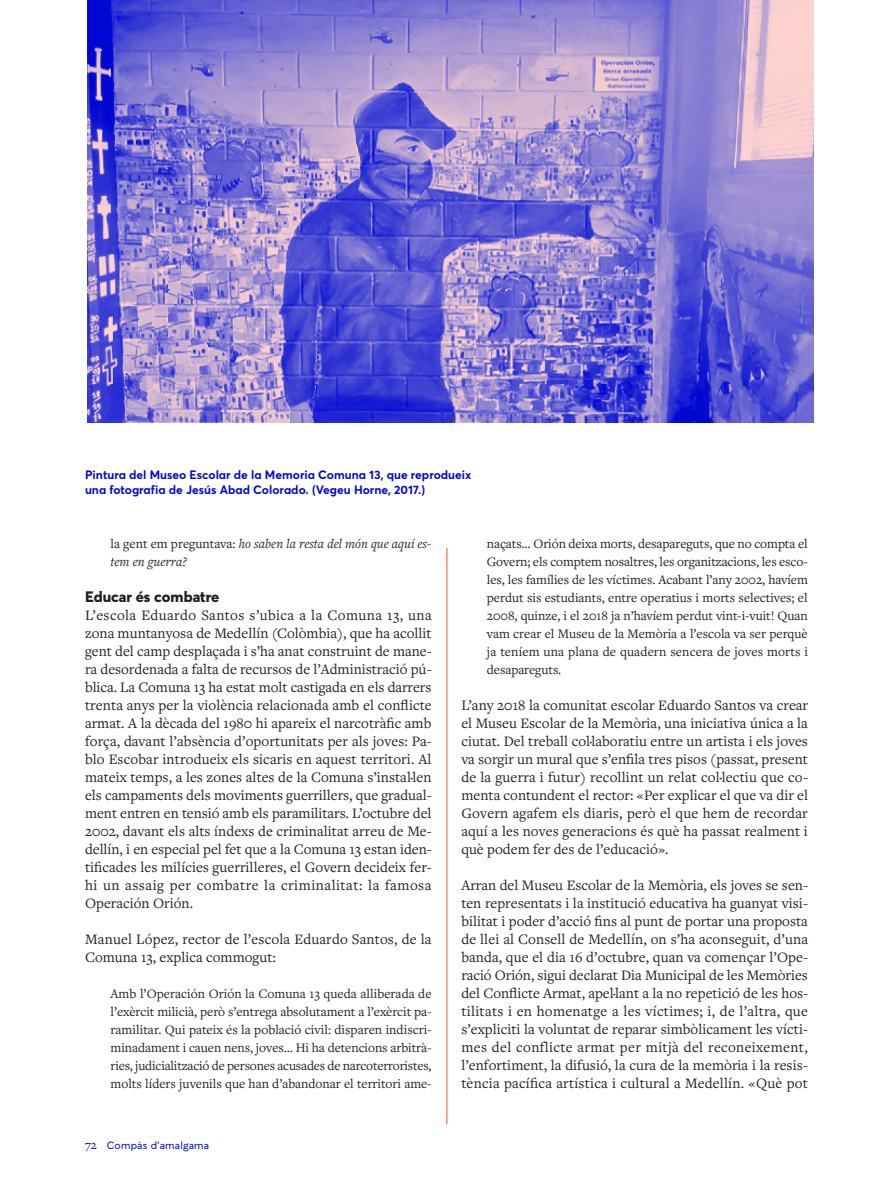
<style>
.page{position:relative;width:893px;height:1191px;background:#fff}
.page>*{position:absolute;margin:0;border:0;box-sizing:border-box;transform-origin:0 0}
.TEXT_GENERAL_ARTICLE{font:15px/18px "Freight Text Pro";letter-spacing:.005em;color:#231f20;text-align:justify}
.Nivell_1{font:800 15px "Averta";color:#231f20}
.TEXT_GENERAL_-_ENTRA{font:13.5px/18px "Freight Text Pro";letter-spacing:-.005em;color:#231f20;text-align:justify}
.TEXT_GENERAL_-_ENTRA-2{font:italic 13.5px/18px "Freight Text Pro";color:#231f20}
.Peu_d_imatge_1{font:700 12px/14.4px "Averta";color:#0007d2}
.t1{font:10.5px "Averta";letter-spacing:.02em;color:#0007d2}
.s1{font-style:normal}
.s2{font-family:"Freight Text Pro";font-size:12.75px}
</style>
<div class="page">
<hr style="left:446px;top:548px;width:1px;height:576px;background:#ff4438">
<img style="left:88px;top:0;width:726px;height:422px">
<p class="Peu_d_imatge_1" style="left:85px;top:468px;width:388px">Pintura del Museo Escolar de la Memoria Comuna 13, que reprodueix una fotografia de Jesús Abad Colorado. (Vegeu Horne, 2017.)</p>
<p class="TEXT_GENERAL_-_ENTRA-2" style="left:111px;top:534px;width:323px"><span class="s1">la gent em preguntava:</span> ho saben la resta del món que aquí es&shy;tem en guerra?</p>
<p class="Nivell_1" style="left:85px;top:587px;width:136px">Educar és combatre</p>
<p class="TEXT_GENERAL_ARTICLE" style="left:85px;top:605px;width:348px">L’escola Eduardo Santos s’ubica a la Comuna 13, una zona muntanyosa de Medellín (Colòmbia), que ha acollit gent del camp desplaçada i s’ha anat construint de mane&shy;ra desordenada a falta de recursos de l’Administració pú&shy;blica. La Comuna 13 ha estat molt castigada en els darrers trenta anys per la violència relacionada amb el conflicte armat. A la dècada del 1980 hi apareix el narcotràfic amb força, davant l’absència d’oportunitats per als joves: Pa&shy;blo Escobar introdueix els sicaris en aquest territori. Al mateix temps, a les zones altes de la Comuna s’instal·len els campaments dels moviments guerrillers, que gradual&shy;ment entren en tensió amb els paramilitars. L’octubre del 2002, davant els alts índexs de criminalitat arreu de Me&shy;dellín, i en especial pel fet que a la Comuna 13 estan iden&shy;tificades les milícies guerrilleres, el Govern decideix fer&shy;hi un assaig per combatre la criminalitat: la famosa Operación Orión.</p>
<p class="TEXT_GENERAL_ARTICLE" style="left:85px;top:929px;width:348px">Manuel López, rector de l’escola Eduardo Santos, de la<br>Comuna 13, explica commogut:</p>
<p class="TEXT_GENERAL_-_ENTRA" style="left:111px;top:984px;width:323px">Amb l’Operación Orión la Comuna 13 queda alliberada de l’exèrcit milicià, però s’entrega absolutament a l’exèrcit pa&shy;ramilitar. Qui pateix és la població civil: disparen indiscri&shy;minadament i cauen nens, joves… Hi ha detencions arbitrà&shy;ries, judicialització de persones acusades de narcoterroristes, molts líders juvenils que han d’abandonar el territori ame-</p>
<p class="t1" style="left:85px;top:1138px;width:126px"><span class="s2">72</span> Compàs d’amalgama</p>
<p class="TEXT_GENERAL_-_ENTRA" style="left:487px;top:534px;width:323px">naçats… Orión deixa morts, desapareguts, que no compta el Govern; els comptem nosaltres, les organitzacions, les esco&shy;les, les famílies de les víctimes. Acabant l’any 2002, havíem perdut sis estudiants, entre operatius i morts selectives; el 2008, quinze, i el 2018 ja n’havíem perdut vint-i-vuit! Quan vam crear el Museu de la Memòria a l’escola va ser perquè ja teníem una plana de quadern sencera de joves morts i desapareguts.</p>
<p class="TEXT_GENERAL_ARTICLE" style="left:461px;top:695px;width:348px">L’any 2018 la comunitat escolar Eduardo Santos va crear el Museu Escolar de la Memòria, una iniciativa única a la ciutat. Del treball col·laboratiu entre un artista i els joves va sorgir un mural que s’enfila tres pisos (passat, present de la guerra i futur) recollint un relat col·lectiu que co&shy;menta contundent el rector: «Per explicar el que va dir el Govern agafem els diaris, però el que hem de recordar aquí a les noves generacions és què ha passat realment i què podem fer des de l’educació».</p>
<p class="TEXT_GENERAL_ARTICLE" style="left:461px;top:875px;width:348px">Arran del Museu Escolar de la Memòria, els joves se sen&shy;ten representats i la institució educativa ha guanyat visi&shy;bilitat i poder d’acció fins al punt de portar una proposta de llei al Consell de Medellín, on s’ha aconseguit, d’una banda, que el dia 16 d’octubre, quan va començar l’Ope&shy;ració Orión, sigui declarat Dia Municipal de les Memòries del Conflicte Armat, apel·lant a la no repetició de les hos&shy;tilitats i en homenatge a les víctimes; i, de l’altra, que s’expliciti la voluntat de reparar simbòlicament les vícti&shy;mes del conflicte armat per mitjà del reconeixement, l’enfortiment, la difusió, la cura de la memòria i la resis&shy;tència pacífica artística i cultural a Medellín. «Què pot</p>
</div>
